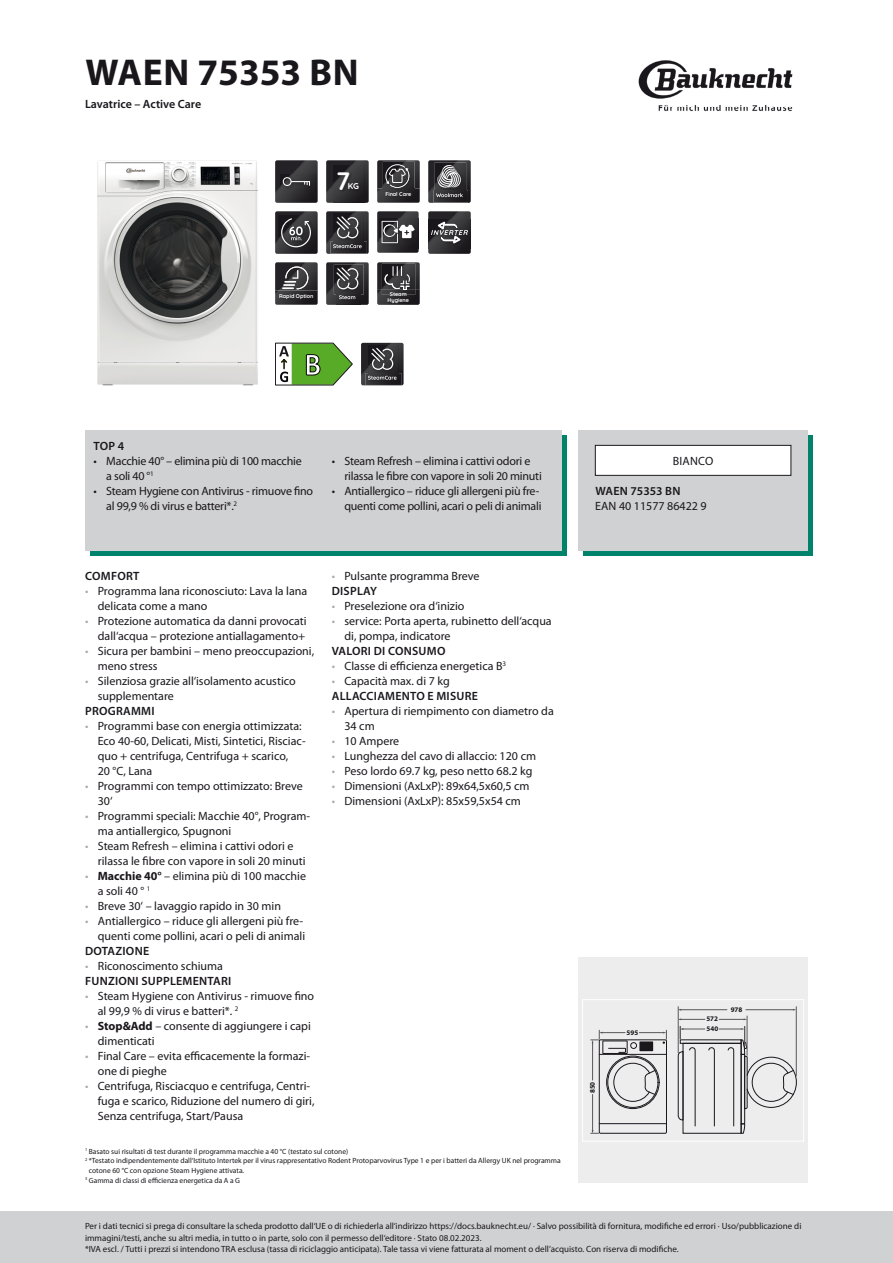
<style>
.page{position:relative;width:893px;height:1263px;background:#fff}
.page>*{position:absolute;margin:0;border:0;box-sizing:border-box;transform-origin:0 0}
.t1{font:700 37.5px "Myriad Pro";color:#1a171c}
.t2{font:700 25.05px "Quicksand";color:#fff}
.t3{font:12px/15px "Myriad Pro";color:#1a171c}
.t4{font:12px/15px "Myriad Pro";letter-spacing:-.02em;color:#1a171c}
.t5{font:600 12px/15px "Myriad Pro";letter-spacing:.02em;color:#1a171c}
.t6{font:600 12px "Myriad Pro";letter-spacing:-.005em;color:#1a171c}
.t7{font:600 12px "Myriad Pro";color:#1a171c}
.t8{font:9px/11.2px "Myriad Pro";color:#1a171c}
.t9{font:700 8.4px "Quicksand";color:#fff}
.t10{font:7.5px "Myriad Pro";color:#1a171c}
.t11{font:700 7.05px/9.9px "Myriad Pro";color:#1a171c}
.t12{font:700 5.4px/5.4px "Quicksand";color:#fff;text-align:center}
.s1{color:#a7a9ab}
.s2{font-weight:700}
.s3{font-weight:600}
.s4{font-weight:400;color:#a7a9ab}
.s5{font-weight:400}
</style>
<div class="page">
<img style="left:638px;top:60px;width:155px;height:52px">
<div style="left:0;top:1212px;width:893px;height:51px;background:#d0d1d2"></div>
<img style="left:97px;top:160px;width:161px;height:225px">
<svg style="left:275px;top:160px;width:43px;height:43px;background:#3a383b"></svg>
<svg style="left:275px;top:211px;width:43px;height:43px;background:#444346"></svg>
<svg style="left:275px;top:262px;width:43px;height:28px"></svg>
<img style="left:275px;top:290px;width:43px;height:15px">
<svg style="left:326px;top:160px;width:43px;height:43px"></svg>
<img style="left:333px;top:166px;width:31px;height:36px">
<svg style="left:326px;top:211px;width:43px;height:43px;background:#454447"></svg>
<svg style="left:326px;top:262px;width:43px;height:43px;background:#444346"></svg>
<svg style="left:377px;top:160px;width:43px;height:28px"></svg>
<img style="left:377px;top:188px;width:43px;height:15px">
<svg style="left:377px;top:211px;width:42px;height:42px;background:#4e4c4f"></svg>
<img style="left:377px;top:303px;width:43px;height:2px">
<svg style="left:377px;top:262px;width:43px;height:41px;background:#413f42"></svg>
<svg style="left:428px;top:160px;width:43px;height:43px;background:#525053"></svg>
<svg style="left:428px;top:211px;width:43px;height:43px;background:#444346"></svg>
<svg style="left:275px;top:343px;width:78px;height:42px"></svg>
<svg style="left:361px;top:343px;width:43px;height:42px;background:#434245"></svg>
<svg style="left:90px;top:436px;width:477px;height:120px;background:#228f7b"></svg>
<div style="left:85px;top:430px;width:476px;height:120px;background:#d0d1d2"></div>
<div style="left:584px;top:436px;width:229px;height:120px;background:#00836a"></div>
<div style="left:578px;top:430px;width:230px;height:120px;background:#d0d1d2"></div>
<div style="left:595px;top:445px;width:196px;height:30px;background:#fff"></div>
<div style="left:595px;top:445px;width:196px;height:30px;border:1px solid #1a171c"></div>
<div style="left:578px;top:958px;width:230px;height:225px;background:#ededee"></div>
<div style="left:599px;top:1040px;width:68px;height:93px;border:1px solid #1a171c"></div>
<hr style="left:599px;top:1123px;width:67px;height:1px;background:#1a171c">
<hr style="left:599px;top:1054px;width:67px;height:1px;background:#1a171c">
<div style="left:603px;top:1041px;width:24px;height:12px;border:1px solid #1a171c"></div>
<div style="left:608px;top:1057px;width:50px;height:50px;border:1px solid #1a171c;border-radius:50%"></div>
<div style="left:607px;top:1056px;width:52px;height:52px;border:1px solid #1a171c;border-radius:50%"></div>
<svg style="left:613px;top:1063px;width:42px;height:39px"></svg>
<hr style="left:592px;top:1043px;width:1px;height:37px;background:#58585a">
<hr style="left:592px;top:1094px;width:1px;height:38px;background:#58585a">
<svg style="left:591px;top:1130px;width:8px;height:4px"></svg>
<svg style="left:591px;top:1030px;width:76px;height:22px"></svg>
<hr style="left:746px;top:1009px;width:47px;height:1px;background:#58585a">
<hr style="left:680px;top:1009px;width:47px;height:1px;background:#58585a">
<svg style="left:679px;top:1018px;width:26px;height:2px"></svg>
<svg style="left:719px;top:1018px;width:28px;height:2px"></svg>
<hr style="left:678px;top:1007px;width:1px;height:46px;background:#58585a">
<svg style="left:678px;top:1026px;width:119px;height:107px"></svg>
<hr style="left:747px;top:1016px;width:1px;height:39px;background:#58585a">
<hr style="left:796px;top:1007px;width:1px;height:69px;background:#58585a">
<h1 class="t1" style="left:85px;top:48px;width:275px">WAEN 75353 BN</h1>
<p class="t6" style="left:85px;top:97px;width:118px">Lavatrice – Active Care</p>
<h2 class="t2" style="left:336px;top:160px;width:16px">7</h2>
<p class="t9" style="left:348px;top:179px;width:13px">KG</p>
<p class="t12" style="left:385px;top:191px;width:28px">Final Care</p>
<p class="t12" style="left:279px;top:293px;width:36px">Rapid Option</p>
<p class="t12" style="left:388px;top:291px;width:23px">Steam<br>Hygiene</p>
<p class="t5" style="left:94px;top:439px;width:32px">TOP 4</p>
<p class="t4" style="left:106px;top:454px;width:197px;text-indent:-13px">• Macchie 40° – elimina più di 100 macchie a soli 40 °<sup>1</sup></p>
<p class="t4" style="left:106px;top:484px;width:208px;text-indent:-13px">• Steam Hygiene con Antivirus - rimuove fino al 99,9 % di virus e batteri*.<sup>2</sup></p>
<p class="t4" style="left:344px;top:454px;width:199px;text-indent:-13px">• Steam Refresh – elimina i cattivi odori e rilassa le fibre con vapore in soli 20 minuti</p>
<p class="t4" style="left:332px;top:484px;width:211px;text-align:right">• Antiallergico – riduce gli allergeni più fre&shy;quenti come pollini, acari o peli di animali</p>
<p class="t5" style="left:85px;top:569px;width:56px">COMFORT</p>
<p class="t3" style="left:98px;top:584px;width:211px;text-indent:-13px"><span class="s1">•</span> Programma lana riconosciuto: Lava la lana delicata come a mano</p>
<p class="t3" style="left:85px;top:614px;width:223px;text-align:right"><span class="s1">•</span> Protezione automatica da danni provocati dall‘acqua – protezione antiallagamento+</p>
<p class="t3" style="left:98px;top:644px;width:218px;text-indent:-13px"><span class="s1">•</span> Sicura per bambini – meno preoccupazioni, meno stress</p>
<p class="t3" style="left:98px;top:674px;width:199px;text-indent:-13px"><span class="s1">•</span> Silenziosa grazie all‘isolamento acustico supplementare</p>
<p class="t5" style="left:85px;top:704px;width:71px">PROGRAMMI</p>
<p class="t3" style="left:98px;top:719px;width:209px;text-indent:-13px"><span class="s1">•</span> Programmi base con energia ottimizzata:<br>Eco 40-60, Delicati, Misti, Sintetici, Risciac&shy;quo + centrifuga, Centrifuga + scarico,<br>20 °C, Lana</p>
<p class="t3" style="left:98px;top:779px;width:206px;text-indent:-13px"><span class="s1">•</span> Programmi con tempo ottimizzato: Breve<br>30‘</p>
<p class="t3" style="left:98px;top:809px;width:214px;text-indent:-13px"><span class="s1">•</span> Programmi speciali: Macchie 40°, Program&shy;ma antiallergico, Spugnoni</p>
<p class="t3" style="left:98px;top:839px;width:209px;text-indent:-13px"><span class="s1">•</span> Steam Refresh – elimina i cattivi odori e rilassa le fibre con vapore in soli 20 minuti</p>
<p class="t3" style="left:98px;top:869px;width:210px;text-indent:-13px"><span class="s1">•</span> <span class="s2">Macchie 40°</span> – elimina più di 100 macchie a soli 40 ° <sup>1</sup></p>
<p class="t3" style="left:85px;top:899px;width:198px"><span class="s1">•</span> Breve 30‘ – lavaggio rapido in 30 min</p>
<p class="t3" style="left:85px;top:914px;width:222px;text-align:right"><span class="s1">•</span> Antiallergico – riduce gli allergeni più fre&shy;quenti come pollini, acari o peli di animali</p>
<p class="t5" style="left:85px;top:944px;width:66px">DOTAZIONE</p>
<p class="t3" style="left:85px;top:959px;width:148px"><span class="s1">•</span> Riconoscimento schiuma<br><span class="s3">FUNZIONI SUPPLEMENTARI</span></p>
<p class="t3" style="left:98px;top:989px;width:218px;text-indent:-13px"><span class="s1">•</span> Steam Hygiene con Antivirus - rimuove fino al 99,9 % di virus e batteri*. <sup>2</sup></p>
<p class="t3" style="left:98px;top:1019px;width:215px;text-indent:-13px"><span class="s1">•</span> <span class="s2">Stop&amp;Add</span> – consente di aggiungere i capi dimenticati</p>
<p class="t3" style="left:98px;top:1049px;width:214px;text-indent:-13px"><span class="s1">•</span> Final Care – evita efficacemente la formazi&shy;one di pieghe</p>
<p class="t3" style="left:98px;top:1079px;width:218px;text-indent:-13px"><span class="s1">•</span> Centrifuga, Risciacquo e centrifuga, Centri&shy;fuga e scarico, Riduzione del numero di giri,<br>Senza centrifuga, Start/Pausa</p>
<p class="t3" style="left:332px;top:569px;width:149px"><span class="s1">•</span> Pulsante programma Breve<br><span class="s3">DISPLAY</span></p>
<p class="t3" style="left:332px;top:599px;width:134px"><span class="s1">•</span> Preselezione ora d‘inizio</p>
<p class="t3" style="left:344px;top:614px;width:209px;text-indent:-13px"><span class="s1">•</span> service: Porta aperta, rubinetto dell‘acqua di, pompa, indicatore</p>
<p class="t5" style="left:332px;top:644px;width:115px">VALORI DI CONSUMO</p>
<p class="t3" style="left:332px;top:659px;width:176px"><span class="s1">•</span> Classe di efficienza energetica B<sup>3</sup></p>
<p class="t5" style="left:332px;top:674px;width:148px"><span class="s4">•</span> <span class="s5">Capacità max. di 7 kg<br></span>ALLACCIAMENTO E MISURE</p>
<p class="t3" style="left:344px;top:704px;width:211px;text-indent:-13px"><span class="s1">•</span> Apertura di riempimento con diametro da<br>34 cm</p>
<p class="t3" style="left:332px;top:734px;width:69px"><span class="s1">•</span> 10 Ampere</p>
<p class="t3" style="left:332px;top:749px;width:206px"><span class="s1">•</span> Lunghezza del cavo di allaccio: 120 cm</p>
<p class="t3" style="left:332px;top:764px;width:202px"><span class="s1">•</span> Peso lordo 69.7 kg, peso netto 68.2 kg</p>
<p class="t3" style="left:332px;top:779px;width:199px"><span class="s1">•</span> Dimensioni (AxLxP): 89x64,5x60,5 cm</p>
<p class="t3" style="left:332px;top:794px;width:191px"><span class="s1">•</span> Dimensioni (AxLxP): 85x59,5x54 cm</p>
<p class="t10" style="left:85px;top:1147px;width:265px"><sup>1</sup> Basato sui risultati di test durante il programma macchie a 40 °C (testato sul cotone)</p>
<p class="t10" style="left:85px;top:1157px;width:477px"><sup>2</sup> *Testato indipendentemente dall‘Istituto Intertek per il virus rappresentativo Rodent Protoparvovirus Type 1 e per i batteri da Allergy UK nel programma</p>
<p class="t10" style="left:89px;top:1166px;width:157px">cotone 60 °C con opzione Steam Hygiene attivata.</p>
<p class="t10" style="left:85px;top:1176px;width:157px"><sup>3</sup> Gamma di classi di efficienza energetica da A a G</p>
<p class="t3" style="left:673px;top:454px;width:42px">BIANCO</p>
<p class="t7" style="left:595px;top:484px;width:87px">WAEN 75353 BN</p>
<p class="t3" style="left:595px;top:499px;width:113px">EAN 40 11577 86422 9</p>
<p class="t11" style="left:587px;top:1093px;width:13px;rotate:-90deg">850</p>
<p class="t11" style="left:626px;top:1027px;width:13px">595</p>
<p class="t11" style="left:706px;top:1014px;width:13px">572<br>540</p>
<p class="t11" style="left:731px;top:1004px;width:13px">978</p>
<p class="t8" style="left:85px;top:1221px;width:718px">Per i dati tecnici si prega di consultare la scheda prodotto dall‘UE o di richiederla all‘indirizzo https://docs.bauknecht.eu/ · Salvo possibilità di fornitura, modifiche ed errori · Uso/pubblicazione di immagini/testi, anche su altri media, in tutto o in parte, solo con il permesso dell‘editore · Stato 08.02.2023.<br>*IVA escl. / Tutti i prezzi si intendono TRA esclusa (tassa di riciclaggio anticipata). Tale tassa vi viene fatturata al moment o dell’acquisto. Con riserva di modifiche.</p>
</div>
